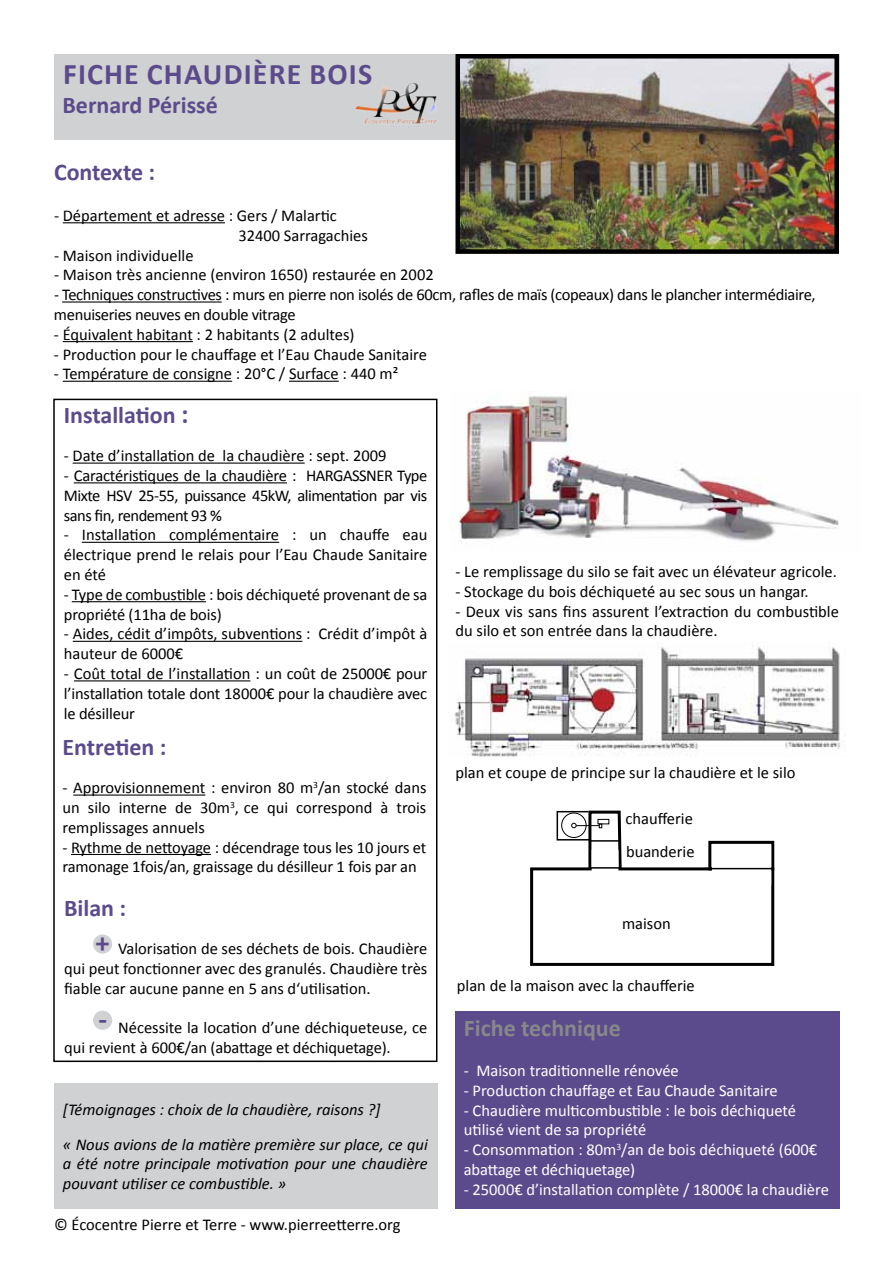
<style>
.page{position:relative;width:893px;height:1263px;background:#fff}
.page>*{position:absolute;margin:0;border:0;box-sizing:border-box;transform-origin:0 0}
.t1{font:700 30px "Calibri";letter-spacing:.04em;color:#5c4b8c}
.t2{font:700 28.35px "Calibri";color:#5c4b8c}
.t3{font:700 24px "Calibri";color:#5c4b8c}
.t4{font:700 24px "Calibri";color:#87888a}
.t5{font:16.5px/19.8px "Calibri";color:#000}
.t6{font:16.5px/19.8px "Calibri";color:#fff}
.t7{font:italic 16.5px/34.2px "Calibri";color:#000}
.t8{font:16.5px/19.8px "Calibri";letter-spacing:-.02em;color:#000}
.s1{font-size:27px}
</style>
<div class="page">
<div style="left:54px;top:54px;width:785px;height:85px;background:#d0d1d2"></div>
<div style="left:455px;top:1011px;width:385px;height:198px;background:#5c4b8c"></div>
<div style="left:54px;top:1083px;width:383px;height:126px;background:#d0d1d2"></div>
<hr style="left:63px;top:222px;width:162px;height:1px;background:#000">
<hr style="left:62px;top:301px;width:160px;height:2px;background:#000">
<hr style="left:63px;top:341px;width:130px;height:1px;background:#000">
<hr style="left:63px;top:381px;width:169px;height:1px;background:#000">
<hr style="left:289px;top:381px;width:50px;height:1px;background:#000">
<hr style="left:73px;top:463px;width:232px;height:1px;background:#000">
<hr style="left:74px;top:482px;width:213px;height:1px;background:#000">
<hr style="left:82px;top:542px;width:197px;height:1px;background:#000">
<hr style="left:72px;top:601px;width:134px;height:1px;background:#000">
<hr style="left:73px;top:641px;width:229px;height:1px;background:#000">
<hr style="left:74px;top:680px;width:176px;height:1px;background:#000">
<div style="left:53px;top:399px;width:384px;height:663px;border:2px solid #000"></div>
<hr style="left:73px;top:794px;width:132px;height:2px;background:#000">
<hr style="left:71px;top:854px;width:140px;height:1px;background:#000">
<div style="left:93px;top:1011px;width:19px;height:19px;background:#d0d1d2;border-radius:50%"></div>
<div style="left:93px;top:934px;width:19px;height:20px;background:#d0d1d2;border-radius:50%"></div>
<img style="left:452px;top:395px;width:387px;height:146px">
<img style="left:454px;top:647px;width:386px;height:110px">
<img style="left:355px;top:83px;width:82px;height:45px">
<img style="left:460px;top:59px;width:374px;height:190px">
<div style="left:455px;top:54px;width:384px;height:200px;border:4px solid #000"></div>
<div style="left:530px;top:867px;width:244px;height:99px;border:3px solid #000"></div>
<div style="left:708px;top:841px;width:66px;height:29px;border:3px solid #000"></div>
<div style="left:712px;top:844px;width:59px;height:41px;background:#fff"></div>
<hr style="left:704px;top:868px;width:69px;height:1px;background:#000">
<svg style="left:556px;top:810px;width:67px;height:62px"></svg>
<h1 class="t1" style="left:63px;top:55px;width:311px">FICHE Chaudière BOIS</h1>
<h3 class="t3" style="left:62px;top:90px;width:157px">Bernard Périssé</h3>
<h3 class="t3" style="left:54px;top:157px;width:103px">Contexte :</h3>
<p class="t5" style="left:238px;top:205px;width:131px;text-indent:-184px">- Département et adresse : Gers / Malartic<br>32400 Sarragachies</p>
<p class="t5" style="left:54px;top:244px;width:141px">- Maison individuelle</p>
<p class="t5" style="left:54px;top:264px;width:381px">- Maison très ancienne (environ 1650) restaurée en 2002</p>
<p class="t8" style="left:54px;top:284px;width:763px">- Techniques constructives : murs en pierre non isolés de 60cm, rafles de maïs (copeaux) dans le plancher intermédiaire, menuiseries neuves en double vitrage</p>
<p class="t5" style="left:54px;top:324px;width:302px">- Équivalent habitant : 2 habitants (2 adultes)</p>
<p class="t5" style="left:54px;top:343px;width:375px">- Production pour le chauffage et l’Eau Chaude Sanitaire</p>
<p class="t5" style="left:54px;top:363px;width:346px">- Température de consigne : 20°C / Surface : 440 m²</p>
<h3 class="t3" style="left:64px;top:401px;width:126px">Installation <span class="s1">:</span></h3>
<p class="t5" style="left:64px;top:445px;width:324px">- Date d’installation de la chaudière : sept. 2009</p>
<p class="t5" style="left:64px;top:465px;width:365px;text-align:justify">- Caractéristiques de la chaudière : HARGASSNER Type Mixte HSV 25-55, puissance 45kW, alimentation par vis sans fin, rendement 93 %</p>
<p class="t5" style="left:64px;top:524px;width:365px;text-align:justify">- Installation complémentaire : un chauffe eau électrique prend le relais pour l’Eau Chaude Sanitaire en été</p>
<p class="t5" style="left:64px;top:584px;width:365px">- Type de combustible : bois déchiqueté provenant de sa propriété (11ha de bois)</p>
<p class="t5" style="left:64px;top:623px;width:365px">- Aides, cédit d’impôts, subventions : Crédit d’impôt à hauteur de 6000€</p>
<p class="t5" style="left:64px;top:663px;width:365px;text-align:justify">- Coût total de l’installation : un coût de 25000€ pour l’installation totale dont 18000€ pour la chaudière avec le désilleur</p>
<p class="t5" style="left:455px;top:561px;width:383px">- Le remplissage du silo se fait avec un élévateur agricole.</p>
<p class="t5" style="left:455px;top:581px;width:355px">- Stockage du bois déchiqueté au sec sous un hangar.</p>
<p class="t5" style="left:455px;top:600px;width:385px">- Deux vis sans fins assurent l’extraction du combustible du silo et son entrée dans la chaudière.</p>
<h3 class="t3" style="left:62px;top:732px;width:105px">Entretien :</h3>
<p class="t5" style="left:62px;top:777px;width:365px;text-align:justify">- Approvisionnement : environ 80 m<sup>3</sup>/an stocké dans un silo interne de 30m<sup>3</sup>, ce qui correspond à trois remplissages annuels</p>
<p class="t5" style="left:62px;top:836px;width:365px">- Rythme de nettoyage : décendrage tous les 10 jours et ramonage 1fois/an, graissage du désilleur 1 fois par an</p>
<h3 class="t3" style="left:64px;top:893px;width:64px">Bilan :</h3>
<p class="t5" style="left:64px;top:938px;width:365px;text-align:justify;text-indent:54px">Valorisation de ses déchets de bois. Chaudière qui peut fonctionner avec des granulés. Chaudière très fiable car aucune panne en 5 ans d‘utilisation.</p>
<p class="t5" style="left:64px;top:1017px;width:365px;text-indent:54px">Nécessite la location d’une déchiqueteuse, ce qui revient à 600€/an (abattage et déchiquetage).</p>
<h2 class="t2" style="left:96px;top:925px;width:16px">+</h2>
<h2 class="t2" style="left:98px;top:1001px;width:10px">-</h2>
<p class="t7" style="left:63px;top:1092px;width:366px">[Témoignages : choix de la chaudière, raisons ?]<br>« Nous avions de la matière première sur place, ce qui</p>
<p class="t7" style="left:63px;top:1153px;width:366px;line-height:19.8px">a été notre principale motivation pour une chaudière pouvant utiliser ce combustible. »</p>
<p class="t5" style="left:54px;top:1213px;width:348px">© écocentre Pierre et Terre - www.pierreetterre.org</p>
<p class="t5" style="left:455px;top:762px;width:341px">plan et coupe de principe sur la chaudière et le silo</p>
<p class="t5" style="left:625px;top:808px;width:69px">chaufferie</p>
<p class="t5" style="left:626px;top:841px;width:70px">buanderie</p>
<p class="t5" style="left:622px;top:913px;width:50px">maison</p>
<p class="t5" style="left:457px;top:975px;width:239px">plan de la maison avec la chaufferie</p>
<h3 class="t4" style="left:464px;top:1013px;width:159px">Fiche technique</h3>
<p class="t6" style="left:464px;top:1060px;width:216px">- Maison traditionnelle rénovée</p>
<p class="t6" style="left:464px;top:1080px;width:315px">- Production chauffage et Eau Chaude Sanitaire</p>
<p class="t6" style="left:464px;top:1099px;width:334px">- Chaudière multicombustible : le bois déchiqueté utilisé vient de sa propriété</p>
<p class="t6" style="left:464px;top:1139px;width:355px">- Consommation : 80m<sup>3</sup>/an de bois déchiqueté (600€ abattage et déchiquetage)</p>
<p class="t6" style="left:464px;top:1179px;width:367px">- 25000€ d’installation complète / 18000€ la chaudière</p>
</div>
